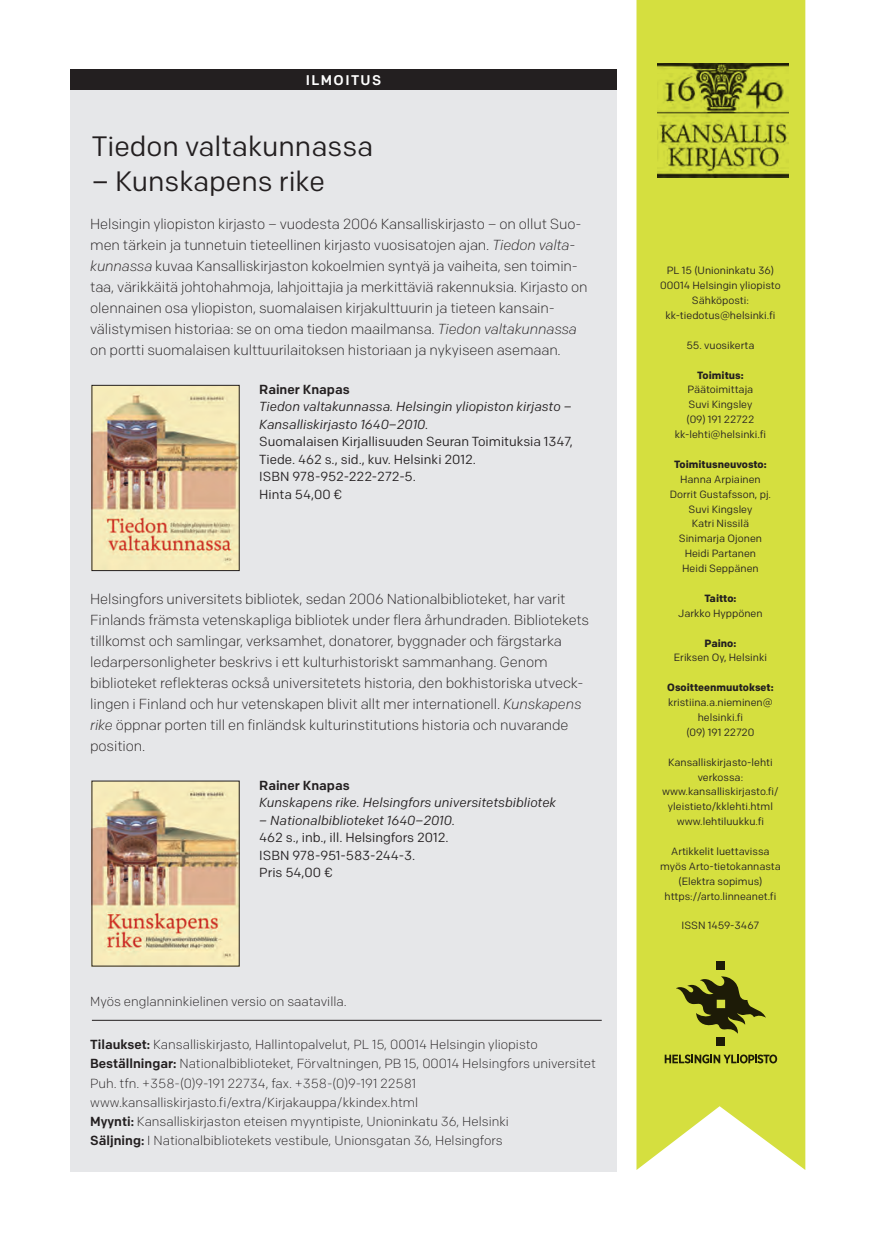
<style>
.page{position:relative;width:874px;height:1241px;background:#fff}
.page>*{position:absolute;margin:0;border:0;box-sizing:border-box;transform-origin:0 0}
.t1{font:28px "Colfax";color:#231f20}
.t2{font:300 14.53px/21px "Colfax";letter-spacing:-.01em;color:#231f20}
.t3{font:500 14px "Colfax";color:#fff}
.t4{font:300 13.12px/19.2px "Colfax";color:#231f20}
.t5{font:13.12px/17.5px "Colfax";color:#231f20}
.t6{font:italic 13.12px/17.5px "Colfax";color:#231f20}
.t7{font:500 13.12px "Colfax";color:#231f20}
.t8{font:10.5px/14.9px "Colfax";color:#231f20;text-align:center}
.t9{font:700 10.5px "Colfax";color:#231f20}
.s1{font-style:italic}
.s2{font-weight:500}
</style>
<div class="page">
<div style="left:70px;top:69px;width:546px;height:1102px;background:#e6e7e9"></div>
<div style="left:636px;top:0;width:168px;height:1169px;background:#d5df3f"></div>
<img style="left:657px;top:63px;width:130px;height:114px">
<div style="left:716px;top:1037px;width:8px;height:8px;background:#1d1b07"></div>
<div style="left:716px;top:961px;width:8px;height:9px;background:#1d1b07"></div>
<svg style="left:675px;top:976px;width:90px;height:57px;background:#8a8f28"></svg>
<svg style="left:664px;top:1054px;width:112px;height:9px"></svg>
<img style="left:94px;top:782px;width:143px;height:182px">
<img style="left:94px;top:387px;width:143px;height:181px">
<hr style="left:92px;top:1019px;width:509px;height:1px;background:#231f20">
<div style="left:70px;top:69px;width:546px;height:21px;background:#231f20"></div>
<p class="t3" style="left:305px;top:71px;width:10px">ilm</p>
<p class="t3" style="left:333px;top:71px;width:47px">oitus</p>
<h1 class="t1" style="left:92px;top:129px;width:283px">Tiedon valtakunnassa</h1>
<h1 class="t1" style="left:92px;top:164px;width:234px">– Kunskapens rike</h1>
<p class="t2" style="left:90px;top:214px;width:498px">Helsingin yliopiston kirjasto – vuodesta 2006 Kansalliskirjasto – on ollut Suo-- men tärkein ja tunnetuin tieteellinen kirjasto vuosisatojen ajan. <span class="s1">Tiedon valta&shy;kunnassa</span> kuvaa Kansalliskirjaston kokoelmien syntyä ja vaiheita, sen toimin&shy;taa, värikkäitä johtohahmoja, lahjoittajia ja merkittäviä rakennuksia. Kirjasto on olennainen osa yliopiston, suomalaisen kirjakulttuurin ja tieteen kansain&shy;välistymisen historiaa: se on oma tiedon maailmansa. <span class="s1">Tiedon valtakunnassa </span>on portti suomalaisen kulttuurilaitoksen historiaan ja nykyiseen asemaan.</p>
<p class="t7" style="left:259px;top:381px;width:92px">Rainer Knapas</p>
<p class="t6" style="left:259px;top:398px;width:314px">Tiedon valtakunnassa. Helsingin yliopiston kirjasto –<br>Kansalliskirjasto 1640–2010.</p>
<p class="t5" style="left:259px;top:433px;width:315px">Suomalaisen Kirjallisuuden Seuran Toimituksia 1347, Tiede. 462 s., sid., kuv. Helsinki 2012.<br>ISBN 978-952-222-272-5.<br>Hinta 54,00 €</p>
<p class="t2" style="left:90px;top:588px;width:500px">Helsingfors universitets bibliotek, sedan 2006 Nationalbiblioteket, har varit Finlands främsta vetenskapliga bibliotek under flera århundraden. Bibliotekets tillkomst och samlingar, verksamhet, donatorer, byggnader och färgstarka ledarpersonligheter beskrivs i ett kulturhistoriskt sammanhang. Genom biblioteket reflekteras också universitetets historia, den bokhistoriska utveck&shy;lingen i Finland och hur vetenskapen blivit allt mer internationell. <span class="s1">Kunskapens rike</span> öppnar porten till en finländsk kulturinstitutions historia och nuvarande position.</p>
<p class="t7" style="left:259px;top:776px;width:92px">Rainer Knapas</p>
<p class="t6" style="left:259px;top:793px;width:298px">Kunskapens rike. Helsingfors universitetsbibliotek</p>
<p class="t6" style="left:259px;top:811px;width:197px">– Nationalbiblioteket 1640–2010.</p>
<p class="t5" style="left:259px;top:828px;width:191px">462 s., inb., ill. Helsingfors 2012.<br>ISBN 978-951-583-244-3.<br>Pris 54,00 €</p>
<p class="t4" style="left:90px;top:991px;width:258px">Myös englanninkielinen versio on saatavilla.</p>
<p class="t4" style="left:90px;top:1034px;width:507px"><span class="s2">Tilaukset:</span> Kansalliskirjasto, Hallintopalvelut, PL 15, 00014 Helsingin yliopisto <span class="s2">Beställningar:</span> Nationalbiblioteket, Förvaltningen, PB 15, 00014 Helsingfors universitet Puh. tfn. +358-(0)9-191 22734, fax. +358-(0)9-191 22581 www.kansalliskirjasto.fi/extra/Kirjakauppa/kkindex.html<br><span class="s2">Myynti:</span> Kansalliskirjaston eteisen myyntipiste, Unioninkatu 36, Helsinki<br><span class="s2">Säljning:</span> I Nationalbibliotekets vestibule, Unionsgatan 36, Helsingfors</p>
<p class="t8" style="left:660px;top:263px;width:122px">PL 15 (Unioninkatu 36)<br>00014 Helsingin yliopisto<br>Sähköposti: kk-tiedotus@helsinki.fi</p>
<p class="t8" style="left:686px;top:337px;width:69px">55. vuosikerta</p>
<p class="t9" style="left:697px;top:368px;width:48px">Toimitus:</p>
<p class="t8" style="left:674px;top:382px;width:92px">Päätoimittaja<br>Suvi Kingsley<br>(09) 191 22722 kk-lehti@helsinki.fi</p>
<p class="t9" style="left:673px;top:457px;width:94px">Toimitusneuvosto:</p>
<p class="t8" style="left:669px;top:471px;width:103px">Hanna Arpiainen<br>Dorrit Gustafsson, pj.<br>Suvi Kingsley<br>Katri Nissilä<br>Sinimarja Ojonen<br>Heidi Partanen<br>Heidi Seppänen</p>
<p class="t9" style="left:704px;top:591px;width:34px">Taitto:</p>
<p class="t8" style="left:678px;top:605px;width:86px">Jarkko Hyppönen</p>
<p class="t9" style="left:704px;top:636px;width:33px">Paino:</p>
<p class="t8" style="left:673px;top:650px;width:95px">Eriksen Oy, Helsinki</p>
<p class="t9" style="left:667px;top:681px;width:108px">Osoitteenmuutokset:</p>
<p class="t8" style="left:667px;top:694px;width:106px">kristiina.a.nieminen@ helsinki.fi<br>(09) 191 22720</p>
<p class="t8" style="left:662px;top:754px;width:118px">Kansalliskirjasto-lehti verkossa: www.kansalliskirjasto.fi/ yleistieto/kklehti.html www.lehtiluukku.fi</p>
<p class="t8" style="left:659px;top:843px;width:122px">Artikkelit luettavissa myös Arto-tietokannasta (Elektra sopimus) https://arto.linneanet.fi</p>
<p class="t8" style="left:681px;top:918px;width:79px">ISSN 1459-3467</p>
</div>
